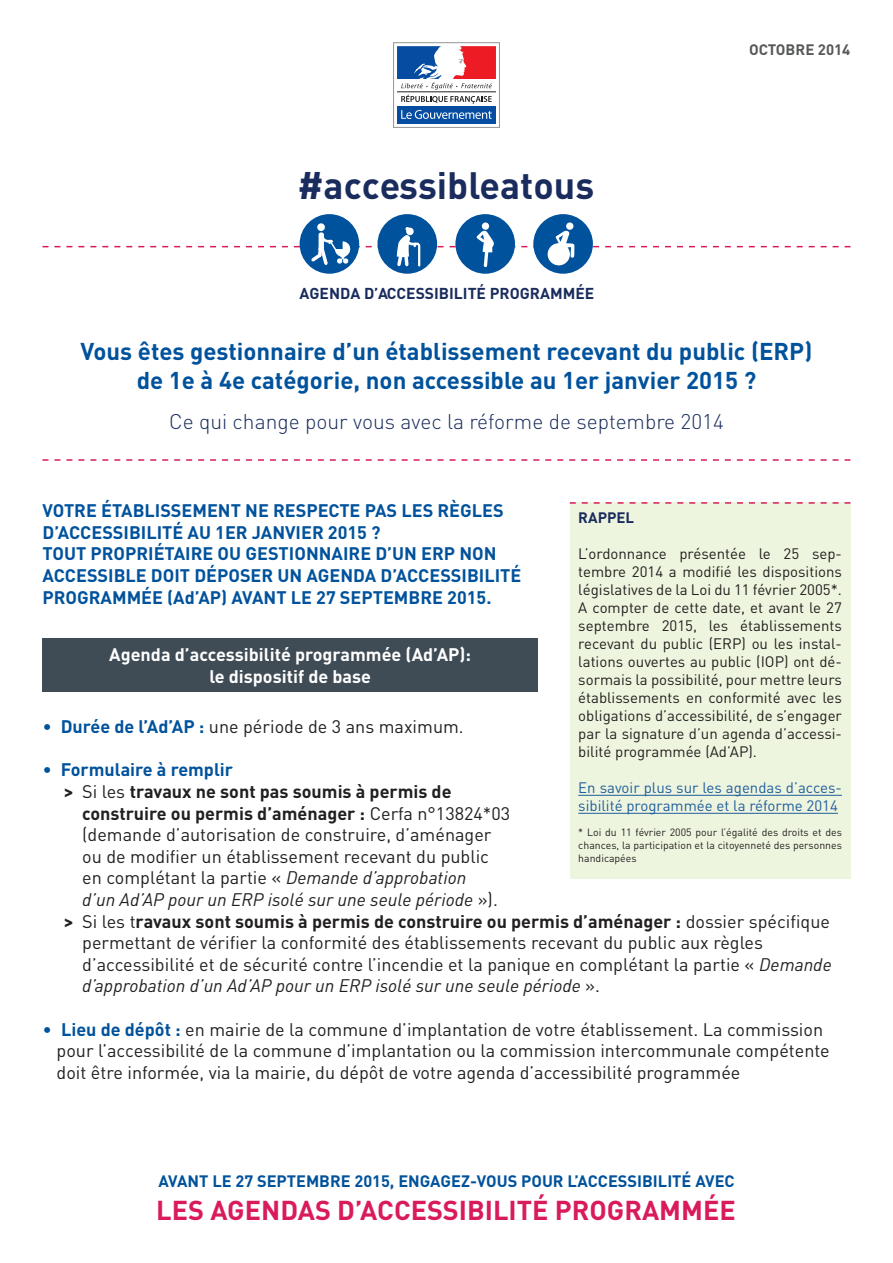
<style>
.page{position:relative;width:893px;height:1263px;background:#fff}
.page>*{position:absolute;margin:0;border:0;box-sizing:border-box;transform-origin:0 0}
.t1{font:700 37.65px "DIN";color:#1a2c5d}
.t2{font:700 27px "DIN";color:#d91b5b}
.t3{font:700 24px/28.8px "DIN";color:#00529c;text-align:center}
.t4{font:300 21px "DIN";color:#1a2c5d}
.t5{font:18px/21.6px "DIN";color:#221f1f}
.t6{font:700 18px/21.6px "DIN";color:#00529c}
.t7{font:700 18px "DIN";color:#221f1f}
.t8{font:italic 18px "DIN";color:#221f1f}
.t9{font:700 18px/21.6px "DIN";color:#fff;text-align:center}
.t10{font:700 16.35px "DIN";color:#00529c}
.t11{font:700 15.6px "DIN";color:#1a2c5d}
.t12{font:15px/18px "DIN";color:#221f1f;text-align:justify}
.t13{font:15px/18px "DIN";color:#1f5d9e}
.t14{font:700 15px "DIN";color:#57585a}
.t15{font:700 15px "DIN";color:#1a2c5d}
.t16{font:10.5px/12.6px "DIN";color:#221f1f;text-align:justify}
.s1{color:#00529c}
.s2{font-weight:700;color:#00529c}
.s3{font-weight:400}
.s4{font-style:italic}
.s5{font-style:normal}
</style>
<div class="page">
<div style="left:393px;top:43px;width:107px;height:85px;border:1px solid #939597"></div>
<div style="left:397px;top:106px;width:99px;height:18px;background:#064da1"></div>
<svg style="left:401px;top:110px;width:91px;height:9px"></svg>
<svg style="left:397px;top:46px;width:99px;height:58px"></svg>
<div style="left:533px;top:214px;width:60px;height:60px;background:#00529c;border-radius:50%"></div>
<div style="left:300px;top:214px;width:59px;height:60px;background:#00529c;border-radius:50%"></div>
<div style="left:455px;top:214px;width:60px;height:60px;background:#00529c;border-radius:50%"></div>
<div style="left:482px;top:222px;width:7px;height:8px;background:#fff;border-radius:50%"></div>
<div style="left:377px;top:214px;width:60px;height:60px;background:#00529c;border-radius:50%"></div>
<div style="left:566px;top:222px;width:7px;height:8px;background:#fff;border-radius:50%"></div>
<div style="left:317px;top:223px;width:8px;height:8px;background:#fff;border-radius:50%"></div>
<svg style="left:43px;top:227px;width:807px;height:41px"></svg>
<svg style="left:43px;top:459px;width:807px;height:2px"></svg>
<div style="left:570px;top:502px;width:280px;height:377px;background:#eef5de"></div>
<hr style="left:578px;top:795px;width:264px;height:1px;background:#1f5d9e">
<hr style="left:578px;top:813px;width:260px;height:1px;background:#1f5d9e">
<svg style="left:570px;top:502px;width:280px;height:2px"></svg>
<div style="left:43px;top:638px;width:495px;height:53px;background:#404c55"></div>
<h1 class="t1" style="left:298px;top:163px;width:298px">#accessibleatous</h1>
<p class="t11" style="left:299px;top:284px;width:296px">AGENDA D’ACCESSIBILITÉ PROGRAMMÉE</p>
<p class="t14" style="left:749px;top:41px;width:103px">OCTOBRE 2014</p>
<h3 class="t3" style="left:81px;top:336px;width:733px">Vous êtes gestionnaire d’un établissement recevant du public (ERP) de 1e à 4e catégorie, non accessible au 1er janvier 2015 ?</h3>
<p class="t4" style="left:169px;top:413px;width:556px">Ce qui change pour vous avec la réforme de septembre 2014</p>
<p class="t6" style="left:43px;top:500px;width:480px">VOTRE ÉTABLISSEMENT NE RESPECTE PAS LES RÈGLES D’ACCESSIBILITÉ AU 1ER JANVIER 2015 ?<br>TOUT PROPRIÉTAIRE OU GESTIONNAIRE D’UN ERP NON ACCESSIBLE DOIT DÉPOSER UN AGENDA D’ACCESSIBILITÉ PROGRAMMÉE (Ad’AP) AVANT LE 27 SEPTEMBRE 2015.</p>
<p class="t15" style="left:578px;top:509px;width:57px">RAPPEL</p>
<p class="t12" style="left:578px;top:546px;width:265px">L’ordonnance présentée le 25 sep&shy;tembre 2014 a modifié les dispositions législatives de la Loi du 11 février 2005*.<br>A compter de cette date, et avant le 27 septembre 2015, les établissements recevant du public (ERP) ou les instal&shy;lations ouvertes au public (IOP) ont dé&shy;sormais la possibilité, pour mettre leurs établissements en conformité avec les obligations d’accessibilité, de s’engager par la signature d’un agenda d’accessi&shy;bilité programmée (Ad’AP).</p>
<p class="t13" style="left:578px;top:780px;width:265px">En savoir plus sur les agendas d’acces&shy;sibilité programmée et la réforme 2014</p>
<p class="t16" style="left:578px;top:827px;width:265px">* Loi du 11 février 2005 pour l’égalité des droits et des chances, la participation et la citoyenneté des personnes handicapées</p>
<p class="t9" style="left:109px;top:644px;width:363px">Agenda d’accessibilité programmée (Ad’AP): le dispositif de base</p>
<p class="t5" style="left:43px;top:717px;width:423px"><span class="s1">•</span> <span class="s2">Durée de l’Ad’AP :</span> une période de 3 ans maximum.</p>
<p class="t6" style="left:43px;top:759px;width:192px"><span class="s3">•</span> Formulaire à remplir</p>
<p class="t7" style="left:64px;top:781px;width:389px">&gt; <span class="s3">Si les</span> travaux ne sont pas soumis à permis de</p>
<p class="t7" style="left:82px;top:802px;width:430px">construire ou permis d’aménager : <span class="s3">Cerfa n°13824*03</span></p>
<p class="t5" style="left:82px;top:825px;width:411px">(demande d’autorisation de construire, d’aménager</p>
<p class="t5" style="left:82px;top:847px;width:408px">ou de modifier un établissement recevant du public</p>
<p class="t5" style="left:82px;top:868px;width:386px">en complétant la partie « <span class="s4">Demande d’approbation</span></p>
<p class="t8" style="left:82px;top:893px;width:417px">d’un Ad’AP pour un ERP isolé sur une seule période <span class="s5">»).</span></p>
<p class="t7" style="left:64px;top:910px;width:768px">&gt; <span class="s3">Si les t</span>ravaux sont soumis à permis de construire ou permis d’aménager : <span class="s3">dossier spécifique</span></p>
<p class="t5" style="left:82px;top:933px;width:682px">permettant de vérifier la conformité des établissements recevant du public aux règles</p>
<p class="t5" style="left:82px;top:955px;width:751px">d’accessibilité et de sécurité contre l’incendie et la panique en complétant la partie « <span class="s4">Demande</span></p>
<p class="t8" style="left:82px;top:979px;width:519px">d’approbation d’un Ad’AP pour un ERP isolé sur une seule période <span class="s5">».</span></p>
<p class="t5" style="left:57px;top:1019px;width:775px;text-indent:-14px"><span class="s1">•</span> <span class="s2">Lieu de dépôt :</span> en mairie de la commune d’implantation de votre établissement. La commission pour l’accessibilité de la commune d’implantation ou la commission intercommunale compétente doit être informée, via la mairie, du dépôt de votre agenda d’accessibilité programmée</p>
<p class="t10" style="left:158px;top:1171px;width:578px">AVANT LE 27 SEPTEMBRE 2015, ENGAGEZ-VOUS POUR L’ACCESSIBILITÉ AVEC</p>
<h2 class="t2" style="left:156px;top:1195px;width:581px">LES AGENDAS D’ACCESSIBILITÉ PROGRAMMÉE</h2>
</div>
